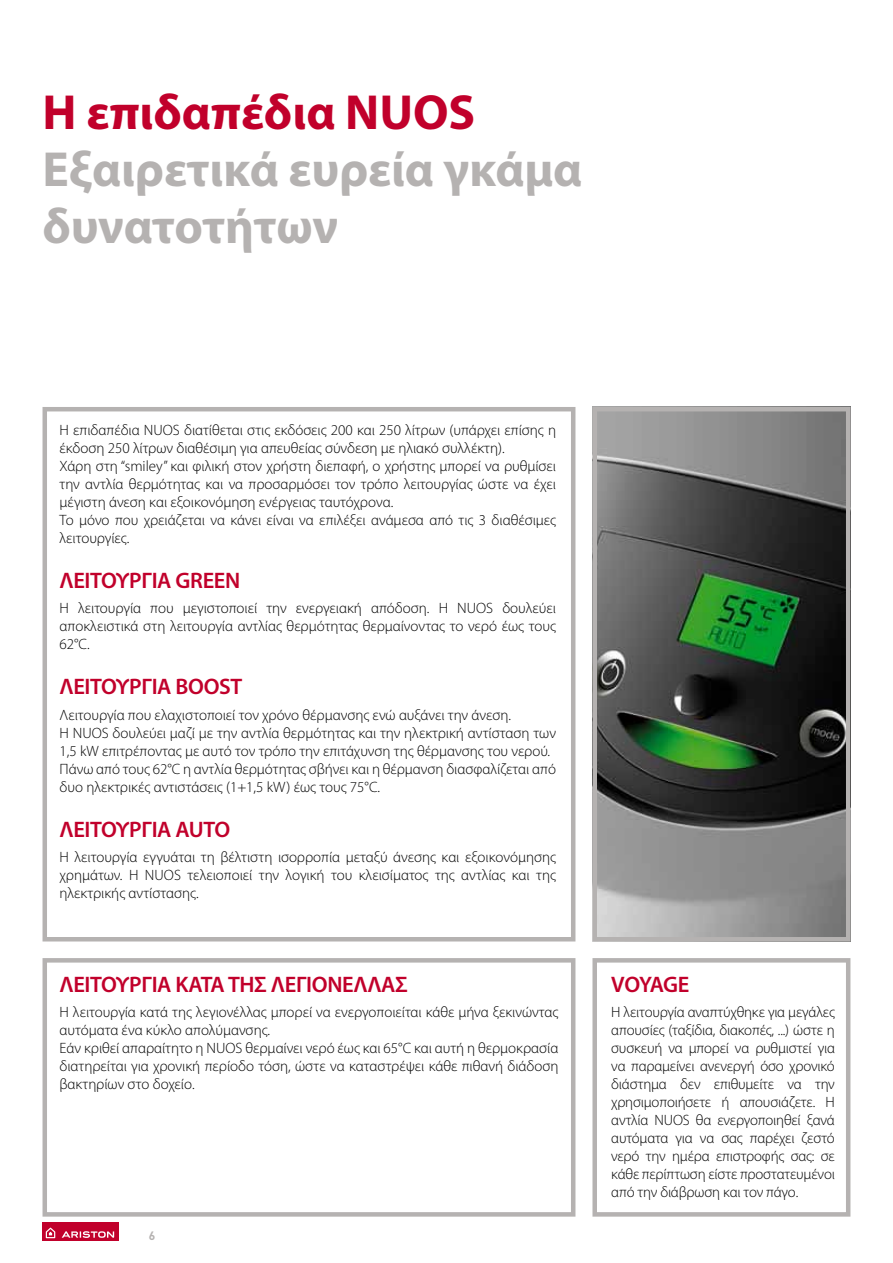
<style>
.page{position:relative;width:893px;height:1263px;background:#fff}
.page>*{position:absolute;margin:0;border:0;box-sizing:border-box;transform-origin:0 0}
.t1{font:700 49.5px/57px "Myriad Pro";color:#b5b2b1}
.t2{font:700 49.5px "Myriad Pro";color:#c1002b}
.t3{font:600 22.5px "Myriad Pro";letter-spacing:-.015em;color:#c1002b}
.t4{font:300 15px/18px "Myriad Pro";color:#000}
.t5{font:700 12px "DIN";color:#b5b2b1}
</style>
<div class="page">
<div style="left:592px;top:958px;width:258px;height:258px;border:4px solid #b5b2b1"></div>
<img style="left:597px;top:412px;width:248px;height:524px">
<div style="left:43px;top:407px;width:532px;height:534px;border:4px solid #b5b2b1"></div>
<div style="left:43px;top:958px;width:532px;height:258px;border:4px solid #b5b2b1"></div>
<div style="left:43px;top:1222px;width:76px;height:19px;background:#c1002b"></div>
<svg style="left:46px;top:1227px;width:9px;height:11px"></svg>
<svg style="left:62px;top:1231px;width:52px;height:7px"></svg>
<div style="left:592px;top:407px;width:258px;height:534px;border:4px solid #b5b2b1"></div>
<h1 class="t2" style="left:43px;top:85px;width:434px">Η επιδαπέδια NUOS</h1>
<h1 class="t1" style="left:43px;top:141px;width:541px">Εξαιρετικά ευρεία γκάμα δυνατοτήτων</h1>
<p class="t4" style="left:60px;top:421px;width:498px">Η επιδαπέδια NUOS διατίθεται στις εκδόσεις 200 και 250 λίτρων (υπάρχει επίσης η έκδοση 250 λίτρων διαθέσιμη για απευθείας σύνδεση με ηλιακό συλλέκτη).<br>Χάρη στη “smiley” και φιλική στον χρήστη διεπαφή, ο χρήστης μπορεί να ρυθμίσει την αντλία θερμότητας και να προσαρμόσει τον τρόπο λειτουργίας ώστε να έχει μέγιστη άνεση και εξοικονόμηση ενέργειας ταυτόχρονα.<br>Το μόνο που χρειάζεται να κάνει είναι να επιλέξει ανάμεσα από τις 3 διαθέσιμες λειτουργίες.</p>
<h2 class="t3" style="left:60px;top:568px;width:182px">ΛΕΙΤΟΥΡΓΙΑ GREEN</h2>
<p class="t4" style="left:60px;top:600px;width:498px;text-align:justify">Η λειτουργία που μεγιστοποιεί την ενεργειακή απόδοση. Η NUOS δουλεύει αποκλειστικά στη λειτουργία αντλίας θερμότητας θερμαίνοντας το νερό έως τους 62°C.</p>
<h2 class="t3" style="left:60px;top:674px;width:184px">ΛΕΙΤΟΥΡΓΙΑ BOOST</h2>
<p class="t4" style="left:60px;top:706px;width:498px">Λειτουργία που ελαχιστοποιεί τον χρόνο θέρμανσης ενώ αυξάνει την άνεση.<br>Η NUOS δουλεύει μαζί με την αντλία θερμότητας και την ηλεκτρική αντίσταση των 1,5 kW επιτρέποντας με αυτό τον τρόπο την επιτάχυνση της θέρμανσης του νερού.<br>Πάνω από τους 62°C η αντλία θερμότητας σβήνει και η θέρμανση διασφαλίζεται από δυο ηλεκτρικές αντιστάσεις (1+1,5 kW) έως τους 75°C.</p>
<h2 class="t3" style="left:60px;top:817px;width:172px">ΛΕΙΤΟΥΡΓΙΑ AUTO</h2>
<p class="t4" style="left:60px;top:848px;width:498px;text-align:justify">Η λειτουργία εγγυάται τη βέλτιστη ισορροπία μεταξύ άνεσης και εξοικονόμησης χρημάτων. Η NUOS τελειοποιεί την λογική του κλεισίματος της αντλίας και της ηλεκτρικής αντίστασης.</p>
<h2 class="t3" style="left:60px;top:972px;width:350px">ΛΕΙΤΟΥΡΓΙΑ ΚΑΤΑ ΤΗΣ ΛΕΓΙΟΝΕΛΛΑΣ</h2>
<p class="t4" style="left:60px;top:1003px;width:500px">Η λειτουργία κατά της λεγιονέλλας μπορεί να ενεργοποιείται κάθε μήνα ξεκινώντας αυτόματα ένα κύκλο απολύμανσης.<br>Εάν κριθεί απαραίτητο η NUOS θερμαίνει νερό έως και 65°C και αυτή η θερμοκρασία διατηρείται για χρονική περίοδο τόση, ώστε να καταστρέψει κάθε πιθανή διάδοση βακτηρίων στο δοχείο.</p>
<p class="t5" style="left:149px;top:1228px;width:8px">6</p>
<h2 class="t3" style="left:611px;top:972px;width:80px">VOYAGE</h2>
<p class="t4" style="left:611px;top:1003px;width:225px;text-align:justify">Η λειτουργία αναπτύχθηκε για μεγάλες απουσίες (ταξίδια, διακοπές, ...) ώστε η συσκευή να μπορεί να ρυθμιστεί για να παραμείνει ανενεργή όσο χρονικό διάστημα δεν επιθυμείτε να την χρησιμοποιήσετε ή απουσιάζετε. Η αντλία NUOS θα ενεργοποιηθεί ξανά αυτόματα για να σας παρέχει ζεστό νερό την ημέρα επιστροφής σας: σε κάθε περίπτωση είστε προστατευμένοι από την διάβρωση και τον πάγο.</p>
</div>
